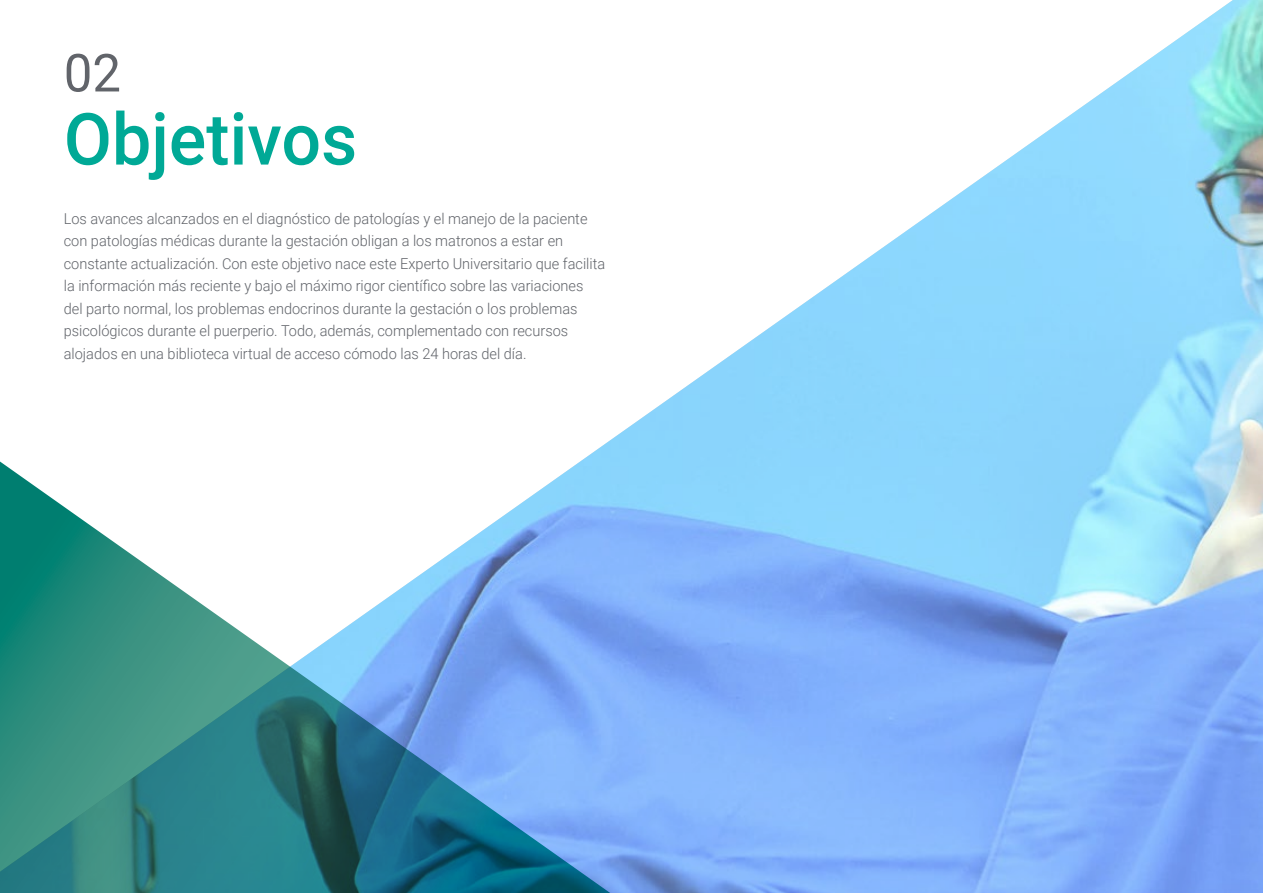
<style>
.page{position:relative;width:1263px;height:893px;background:#fff}
.page>*{position:absolute;margin:0;border:0;box-sizing:border-box;transform-origin:0 0}
.t1{font:500 72px "Roboto";color:#00a996}
.t2{font:52.5px "Roboto";color:#61646a}
.t3{font:300 15px/22.5px "Roboto";color:#61646a}
</style>
<div class="page">
<img style="left:602px;top:0;width:661px;height:893px">
<svg style="left:0;top:446px;width:640px;height:447px"></svg>
<h2 class="t2" style="left:64px;top:36px;width:59px">02</h2>
<h1 class="t1" style="left:64px;top:89px;width:295px">Objetivos</h1>
<p class="t3" style="left:64px;top:207px;width:543px">Los avances alcanzados en el diagnóstico de patologías y el manejo de la paciente con patologías médicas durante la gestación obligan a los matronos a estar en constante actualización. Con este objetivo nace este Experto Universitario que facilita la información más reciente y bajo el máximo rigor científico sobre las variaciones del parto normal, los problemas endocrinos durante la gestación o los problemas psicológicos durante el puerperio. Todo, además, complementado con recursos alojados en una biblioteca virtual de acceso cómodo las 24 horas del día.</p>
</div>
